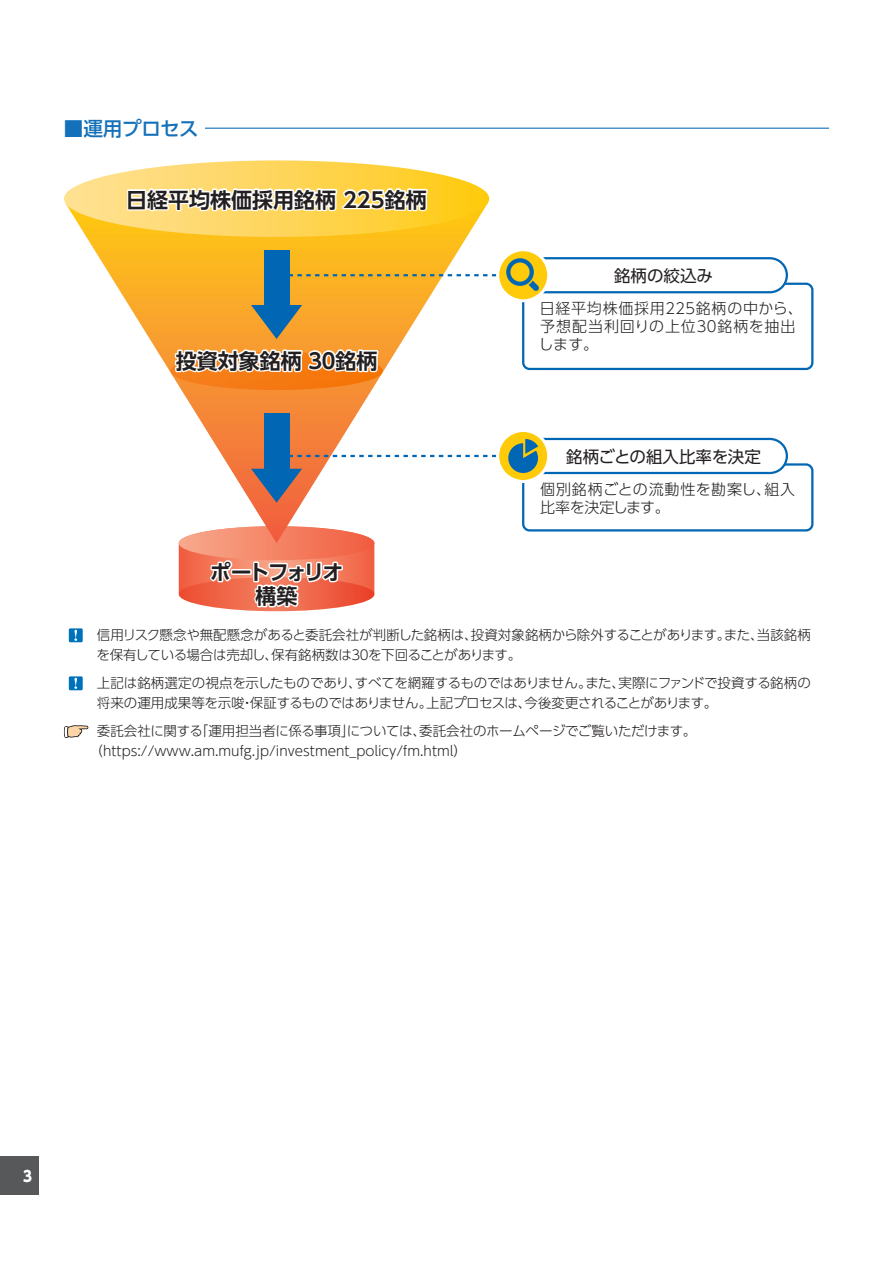
<style>
.page{position:relative;width:893px;height:1263px;background:#fff}
.page>*{position:absolute;margin:0;border:0;box-sizing:border-box;transform-origin:0 0}
.t1{font:700 21px "UD Shin Go Pro De";color:#231f20}
.t2{font:700 21px/24px "UD Shin Go Pro De";letter-spacing:-.11em;color:#231f20;text-align:center}
.t3{font:500 19.5px "UD Shin Go Pro";letter-spacing:-.015em;color:#1471b9}
.t4{font:16.5px "UD Shin Go Pro";color:#231f20}
.t5{font:300 15px/18px "UD Shin Go Pro";letter-spacing:.035em;color:#231f20}
.t6{font:300 15px/18px "UD Shin Go Pro";letter-spacing:.015em;color:#231f20}
.t7{font:800 15px "UD Shin Go Pro";color:#fff;scale:.9 1}
.t8{font:300 13.5px/19.5px "UD Shin Go Pro";letter-spacing:-.01em;color:#231f20}
</style>
<div class="page">
<div style="left:0;top:1157px;width:38px;height:38px;background:#57585a"></div>
<hr style="left:205px;top:128px;width:624px;height:1px;background:#1471b9">
<svg style="left:86px;top:237px;width:381px;height:306px"></svg>
<svg style="left:64px;top:160px;width:425px;height:77px"></svg>
<svg style="left:179px;top:526px;width:195px;height:85px"></svg>
<div style="left:522px;top:283px;width:291px;height:87px;border:2px solid #0166b3;border-radius:6px"></div>
<svg style="left:498px;top:250px;width:51px;height:51px"></svg>
<div style="left:496px;top:248px;width:54px;height:54px;border:3px solid #fff;border-radius:50%"></div>
<div style="left:522px;top:463px;width:291px;height:68px;border:2px solid #0166b3;border-radius:6px"></div>
<svg style="left:498px;top:430px;width:51px;height:51px"></svg>
<div style="left:496px;top:429px;width:54px;height:54px;border:3px solid #fff;border-radius:50%"></div>
<svg style="left:170px;top:305px;width:213px;height:85px"></svg>
<div style="left:264px;top:250px;width:25px;height:59px;background:#0166b3"></div>
<div style="left:264px;top:413px;width:25px;height:60px;background:#0166b3"></div>
<svg style="left:251px;top:437px;width:538px;height:66px"></svg>
<svg style="left:289px;top:256px;width:500px;height:40px"></svg>
<div style="left:510px;top:262px;width:20px;height:20px;background:#feca0a;border-radius:50%"></div>
<div style="left:69px;top:628px;width:14px;height:14px;background:#0072bc"></div>
<svg style="left:74px;top:630px;width:3px;height:11px"></svg>
<div style="left:69px;top:676px;width:14px;height:14px;background:#0072bc"></div>
<svg style="left:74px;top:678px;width:3px;height:11px"></svg>
<svg style="left:64px;top:725px;width:25px;height:13px"></svg>
<h2 class="t3" style="left:64px;top:112px;width:136px">■運用プロセス</h2>
<h1 class="t1" style="left:126px;top:183px;width:302px">日経平均株価採用銘柄 225銘柄</h1>
<h1 class="t1" style="left:176px;top:344px;width:203px">投資対象銘柄 ３０銘柄</h1>
<h1 class="t2" style="left:210px;top:559px;width:135px">ポートフォリオ構築</h1>
<p class="t4" style="left:614px;top:262px;width:101px">銘柄の絞込み</p>
<p class="t5" style="left:538px;top:299px;width:266px">日経平均株価採用２２５銘柄の中から、予想配当利回りの上位３０銘柄を抽出します。</p>
<p class="t4" style="left:566px;top:443px;width:196px">銘柄ごとの組入比率を決定</p>
<p class="t6" style="left:540px;top:479px;width:257px">個別銘柄ごとの流動性を勘案し、組入比率を決定します。</p>
<p class="t8" style="left:97px;top:625px;width:716px">信用リスク懸念や無配懸念があると委託会社が判断した銘柄は、投資対象銘柄から除外することがあります。また、当該銘柄を保有している場合は売却し、保有銘柄数は３０を下回ることがあります。</p>
<p class="t8" style="left:97px;top:673px;width:716px">上記は銘柄選定の視点を示したものであり、すべてを網羅するものではありません。また、実際にファンドで投資する銘柄の将来の運用成果等を示唆・保証するものではありません。上記プロセスは、今後変更されることがあります。</p>
<p class="t8" style="left:90px;top:721px;width:608px;text-indent:7px">委託会社に関する「運用担当者に係る事項」については、委託会社のホームページでご覧いただけます。（https://www.am.mufg.jp/investment_policy/fm.html）</p>
<p class="t7" style="left:23px;top:1163px;width:11px">3</p>
</div>
